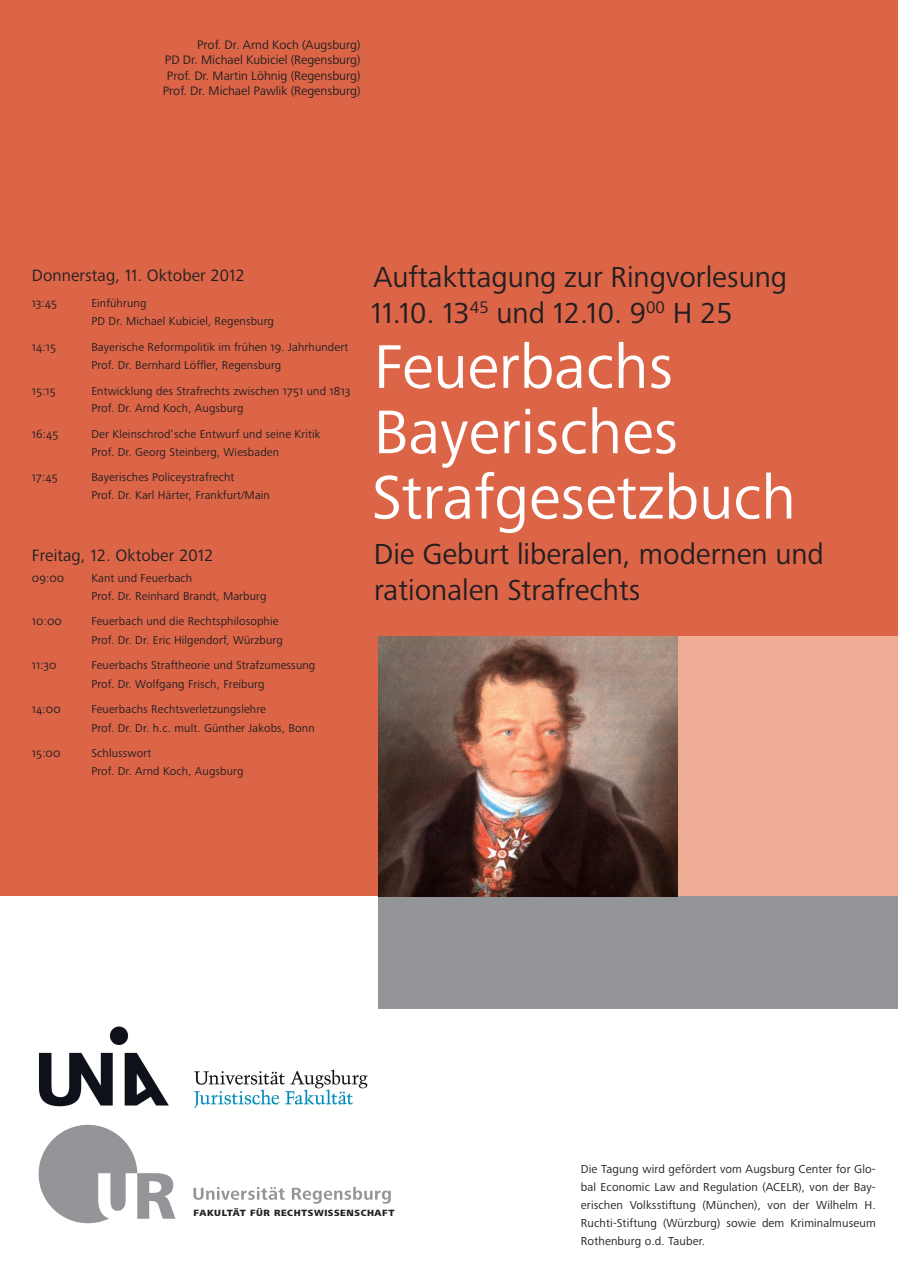
<style>
.page{position:relative;width:898px;height:1268px;background:#fff}
.page>*{position:absolute;margin:0;border:0;box-sizing:border-box;transform-origin:0 0}
.t1{font:63.75px/65.2px "Frutiger Next LTW1 G";color:#fff}
.t2{font:30px/36px "Frutiger Next LTW1 G";color:#231f20}
.t3{font:17.02px "Frutiger Next LTW1 G";letter-spacing:.005em;color:#231f20}
.t4{font:12.75px/15.4px "Frutiger Next LTW1 G";color:#231f20;text-align:right}
.t5{font:12px/18px "Frutiger Next LTW1 G";letter-spacing:.01em;color:#231f20;text-align:justify}
.t6{font:11.77px/18.7px "Frutiger Next LTW1 G";letter-spacing:.01em;color:#231f20}
.t7{font:800 9.38px "Frutiger Next LTW1 G";letter-spacing:.06em;color:#231f20}
</style>
<div class="page">
<div style="left:0;top:0;width:897px;height:895px;background:#dc6548"></div>
<div style="left:378px;top:895px;width:519px;height:113px;background:#939598"></div>
<div style="left:677px;top:636px;width:220px;height:259px;background:#edac93"></div>
<img style="left:378px;top:636px;width:299px;height:260px">
<div style="left:39px;top:1124px;width:98px;height:98px;background:#939598;border-radius:50%"></div>
<svg style="left:98px;top:1172px;width:77px;height:47px"></svg>
<svg style="left:193px;top:1186px;width:197px;height:17px"></svg>
<img style="left:38px;top:1026px;width:131px;height:81px">
<img style="left:194px;top:1069px;width:174px;height:40px">
<p class="t4" style="left:163px;top:37px;width:199px">Prof. Dr. Arnd Koch (Augsburg)<br>PD Dr. Michael Kubiciel (Regensburg)<br>Prof. Dr. Martin Löhnig (Regensburg)<br>Prof. Dr. Michael Pawlik (Regensburg)</p>
<h3 class="t3" style="left:32px;top:266px;width:214px">Donnerstag, 11. Oktober 2012</h3>
<p class="t6" style="left:32px;top:294px;width:27px">13:45</p>
<p class="t6" style="left:91px;top:294px;width:184px">Einführung<br>PD Dr. Michael Kubiciel, Regensburg</p>
<p class="t6" style="left:32px;top:337px;width:26px">14:15</p>
<p class="t6" style="left:91px;top:337px;width:258px">Bayerische Reformpolitik im frühen 19. Jahrhundert<br>Prof. Dr. Bernhard Löffler, Regensburg</p>
<p class="t6" style="left:32px;top:381px;width:25px">15:15</p>
<p class="t6" style="left:91px;top:382px;width:260px;line-height:17.9px">Entwicklung des Strafrechts zwischen 1751 und 1813<br>Prof. Dr. Arnd Koch, Augsburg</p>
<p class="t6" style="left:32px;top:424px;width:28px">16:45</p>
<p class="t6" style="left:91px;top:425px;width:231px;line-height:17.9px">Der Kleinschrod‘sche Entwurf und seine Kritik<br>Prof. Dr. Georg Steinberg, Wiesbaden</p>
<p class="t6" style="left:32px;top:468px;width:27px">17:45</p>
<p class="t6" style="left:91px;top:468px;width:180px;line-height:17.9px">Bayerisches Policeystrafrecht<br>Prof. Dr. Karl Härter, Frankfurt/Main</p>
<h3 class="t3" style="left:32px;top:545px;width:183px">Freitag, 12. Oktober 2012</h3>
<p class="t6" style="left:32px;top:569px;width:34px">09:00</p>
<p class="t6" style="left:91px;top:569px;width:176px;line-height:17.9px">Kant und Feuerbach<br>Prof. Dr. Reinhard Brandt, Marburg</p>
<p class="t6" style="left:32px;top:612px;width:31px">10:00</p>
<p class="t6" style="left:91px;top:612px;width:193px">Feuerbach und die Rechtsphilosophie<br>Prof. Dr. Dr. Eric Hilgendorf, Würzburg</p>
<p class="t6" style="left:32px;top:656px;width:26px">11:30</p>
<p class="t6" style="left:91px;top:656px;width:225px">Feuerbachs Straftheorie und Strafzumessung<br>Prof. Dr. Wolfgang Frisch, Freiburg</p>
<p class="t6" style="left:32px;top:700px;width:30px">14:00</p>
<p class="t6" style="left:91px;top:700px;width:225px">Feuerbachs Rechtsverletzungslehre<br>Prof. Dr. Dr. h.c. mult. Günther Jakobs, Bonn</p>
<p class="t6" style="left:32px;top:744px;width:30px">15:00</p>
<p class="t6" style="left:91px;top:744px;width:153px;line-height:17.9px">Schlusswort<br>Prof. Dr. Arnd Koch, Augsburg</p>
<h2 class="t2" style="left:370px;top:259px;width:418px">Auftakttagung zur Ringvorlesung<br>11.10. 13<sup>45</sup> und 12.10. 9<sup>00</sup> H 25</h2>
<h1 class="t1" style="left:371px;top:336px;width:426px">Feuerbachs<br>Bayerisches<br>Strafgesetzbuch</h1>
<h2 class="t2" style="left:374px;top:536px;width:451px">Die Geburt liberalen, modernen und rationalen Strafrechts</h2>
<p class="t7" style="left:193px;top:1207px;width:202px">FAKULTÄT FÜR RECHTSWISSENSCHAFT</p>
<p class="t5" style="left:580px;top:1160px;width:296px">Die Tagung wird gefördert vom Augsburg Center for Glo&shy;bal Economic Law and Regulation (ACELR), von der Bay&shy;erischen Volksstiftung (München), von der Wilhelm H.<br>Ruchti-Stiftung (Würzburg) sowie dem Kriminalmuseum Rothenburg o.d. Tauber.</p>
</div>
